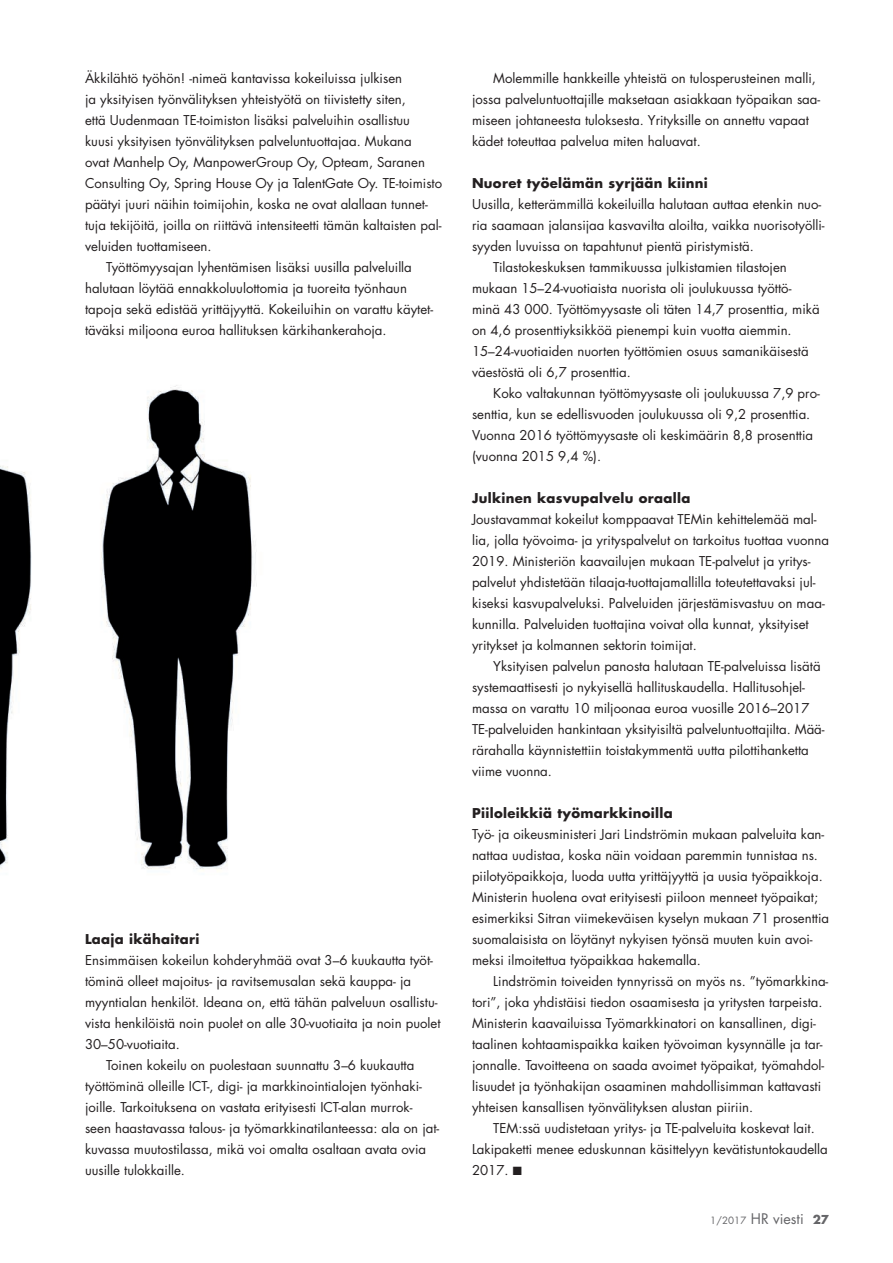
<style>
.page{position:relative;width:893px;height:1263px;background:#fff}
.page>*{position:absolute;margin:0;border:0;box-sizing:border-box;transform-origin:0 0}
.t1{font:14.25px "Futura Std";color:#656568}
.t2{font:13.2px/21px "Futura Std";color:#231f20}
.t3{font:700 13.2px "Futura Std";letter-spacing:.025em;color:#231f20}
.s1{font-size:9.75px}
.s2{font-weight:700;font-size:12px}
</style>
<div class="page">
<img style="left:0;top:385px;width:254px;height:485px">
<p class="t2" style="left:85px;top:68px;width:319px">Äkkilähtö työhön! -nimeä kantavissa kokeiluissa julkisen</p>
<p class="t2" style="left:85px;top:89px;width:322px">ja yksityisen työnvälityksen yhteistyötä on tiivistetty siten,</p>
<p class="t2" style="left:85px;top:110px;width:326px">että Uudenmaan TE-toimiston lisäksi palveluihin osallistuu</p>
<p class="t2" style="left:85px;top:131px;width:328px">kuusi yksityisen työnvälityksen palveluntuottajaa. Mukana</p>
<p class="t2" style="left:85px;top:152px;width:341px">ovat Manhelp Oy, ManpowerGroup Oy, Opteam, Saranen</p>
<p class="t2" style="left:85px;top:173px;width:359px">Consulting Oy, Spring House Oy ja TalentGate Oy. TE-toimisto</p>
<p class="t2" style="left:85px;top:194px;width:344px">päätyi juuri näihin toimijohin, koska ne ovat alallaan tunnet-</p>
<p class="t2" style="left:85px;top:215px;width:358px">tuja tekijöitä, joilla on riittävä intensiteetti tämän kaltaisten pal-</p>
<p class="t2" style="left:85px;top:236px;width:128px">veluiden tuottamiseen.</p>
<p class="t2" style="left:106px;top:257px;width:307px">Työttömyysajan lyhentämisen lisäksi uusilla palveluilla</p>
<p class="t2" style="left:85px;top:278px;width:323px">halutaan löytää ennakkoluulottomia ja tuoreita työnhaun</p>
<p class="t2" style="left:85px;top:299px;width:350px">tapoja sekä edistää yrittäjyyttä. Kokeiluihin on varattu käytet-</p>
<p class="t2" style="left:85px;top:320px;width:303px">täväksi miljoona euroa hallituksen kärkihankerahoja.</p>
<p class="t3" style="left:85px;top:930px;width:116px">Laaja ikähaitari</p>
<p class="t2" style="left:85px;top:949px;width:349px">Ensimmäisen kokeilun kohderyhmää ovat 3–6 kuukautta työt-</p>
<p class="t2" style="left:85px;top:970px;width:328px">töminä olleet majoitus- ja ravitsemusalan sekä kauppa- ja</p>
<p class="t2" style="left:85px;top:991px;width:354px">myyntialan henkilöt. Ideana on, että tähän palveluun osallistu-</p>
<p class="t2" style="left:85px;top:1012px;width:357px">vista henkilöistä noin puolet on alle 30-vuotiaita ja noin puolet</p>
<p class="t2" style="left:85px;top:1033px;width:96px">30–50-vuotiaita.</p>
<p class="t2" style="left:106px;top:1054px;width:310px">Toinen kokeilu on puolestaan suunnattu 3–6 kuukautta</p>
<p class="t2" style="left:85px;top:1075px;width:338px">työttöminä olleille ICT-, digi- ja markkinointialojen työnhaki-</p>
<p class="t2" style="left:85px;top:1096px;width:329px">joille. Tarkoituksena on vastata erityisesti ICT-alan murrok-</p>
<p class="t2" style="left:85px;top:1117px;width:356px">seen haastavassa talous- ja työmarkkinatilanteessa: ala on jat-</p>
<p class="t2" style="left:85px;top:1138px;width:343px">kuvassa muutostilassa, mikä voi omalta osaltaan avata ovia</p>
<p class="t2" style="left:85px;top:1159px;width:101px">uusille tulokkaille.</p>
<p class="t2" style="left:472px;top:68px;width:350px;text-indent:21px">Molemmille hankkeille yhteistä on tulosperusteinen malli, jossa palveluntuottajille maksetaan asiakkaan työpaikan saa&shy;miseen johtaneesta tuloksesta. Yrityksille on annettu vapaat kädet toteuttaa palvelua miten haluavat.</p>
<p class="t3" style="left:472px;top:174px;width:237px">Nuoret työelämän syrjään kiinni</p>
<p class="t2" style="left:472px;top:194px;width:351px">Uusilla, ketterämmillä kokeiluilla halutaan auttaa etenkin nuo-</p>
<p class="t2" style="left:472px;top:215px;width:354px">ria saamaan jalansijaa kasvavilta aloilta, vaikka nuorisotyölli-</p>
<p class="t2" style="left:472px;top:236px;width:283px">syyden luvuissa on tapahtunut pientä piristymistä.</p>
<p class="t2" style="left:493px;top:257px;width:295px">Tilastokeskuksen tammikuussa julkistamien tilastojen</p>
<p class="t2" style="left:472px;top:278px;width:321px">mukaan 15–24-vuotiaista nuorista oli joulukuussa työttö-</p>
<p class="t2" style="left:472px;top:299px;width:349px">minä 43 000. Työttömyysaste oli täten 14,7 prosenttia, mikä</p>
<p class="t2" style="left:472px;top:320px;width:321px">on 4,6 prosenttiyksikköä pienempi kuin vuotta aiemmin.</p>
<p class="t2" style="left:472px;top:341px;width:338px">15–24-vuotiaiden nuorten työttömien osuus samanikäisestä</p>
<p class="t2" style="left:472px;top:362px;width:160px">väestöstä oli 6,7 prosenttia.</p>
<p class="t2" style="left:493px;top:383px;width:328px">Koko valtakunnan työttömyysaste oli joulukuussa 7,9 pro-</p>
<p class="t2" style="left:472px;top:404px;width:340px">senttia, kun se edellisvuoden joulukuussa oli 9,2 prosenttia.</p>
<p class="t2" style="left:472px;top:425px;width:343px">Vuonna 2016 työttömyysaste oli keskimäärin 8,8 prosenttia</p>
<p class="t2" style="left:472px;top:446px;width:131px">(vuonna 2015 9,4 %).</p>
<p class="t3" style="left:472px;top:489px;width:220px">Julkinen kasvupalvelu oraalla</p>
<p class="t2" style="left:472px;top:509px;width:359px">Joustavammat kokeilut komppaavat TEMin kehittelemää mal&shy;lia, jolla työvoima- ja yrityspalvelut on tarkoitus tuottaa vuonna 2019. Ministeriön kaavailujen mukaan TE-palvelut ja yritys&shy;palvelut yhdistetään tilaaja-tuottajamallilla toteutettavaksi jul&shy;kiseksi kasvupalveluksi. Palveluiden järjestämisvastuu on maa&shy;kunnilla. Palveluiden tuottajina voivat olla kunnat, yksityiset yritykset ja kolmannen sektorin toimijat.</p>
<p class="t2" style="left:472px;top:656px;width:354px;text-indent:21px">Yksityisen palvelun panosta halutaan TE-palveluissa lisätä systemaattisesti jo nykyisellä hallituskaudella. Hallitusohjel&shy;massa on varattu 10 miljoonaa euroa vuosille 2016–2017<br>TE-palveluiden hankintaan yksityisiltä palveluntuottajilta. Mää&shy;rärahalla käynnistettiin toistakymmentä uutta pilottihanketta viime vuonna.</p>
<p class="t3" style="left:472px;top:804px;width:202px">Piiloleikkiä työmarkkinoilla</p>
<p class="t2" style="left:472px;top:824px;width:359px">Työ- ja oikeusministeri Jari Lindströmin mukaan palveluita kan&shy;nattaa uudistaa, koska näin voidaan paremmin tunnistaa ns. piilotyöpaikkoja, luoda uutta yrittäjyyttä ja uusia työpaikkoja.<br>Ministerin huolena ovat erityisesti piiloon menneet työpaikat; esimerkiksi Sitran viimekeväisen kyselyn mukaan 71 prosenttia suomalaisista on löytänyt nykyisen työnsä muuten kuin avoi&shy;meksi ilmoitettua työpaikkaa hakemalla.</p>
<p class="t2" style="left:472px;top:971px;width:358px;text-indent:21px">Lindströmin toiveiden tynnyrissä on myös ns. ”työmarkkina&shy;tori”, joka yhdistäisi tiedon osaamisesta ja yritysten tarpeista.<br>Ministerin kaavailuissa Työmarkkinatori on kansallinen, digi&shy;taalinen kohtaamispaikka kaiken työvoiman kysynnälle ja tar&shy;jonnalle. Tavoitteena on saada avoimet työpaikat, työmahdol&shy;lisuudet ja työnhakijan osaaminen mahdollisimman kattavasti yhteisen kansallisen työnvälityksen alustan piiriin.</p>
<p class="t2" style="left:472px;top:1118px;width:357px;text-indent:21px">TEM:ssä uudistetaan yritys- ja TE-palveluita koskevat lait.<br>Lakipaketti menee eduskunnan käsittelyyn kevätistuntokaudella<br>2017. ■</p>
<p class="t1" style="left:710px;top:1209px;width:120px"><span class="s1">1/2017</span> HR viesti <span class="s2">27</span></p>
</div>
